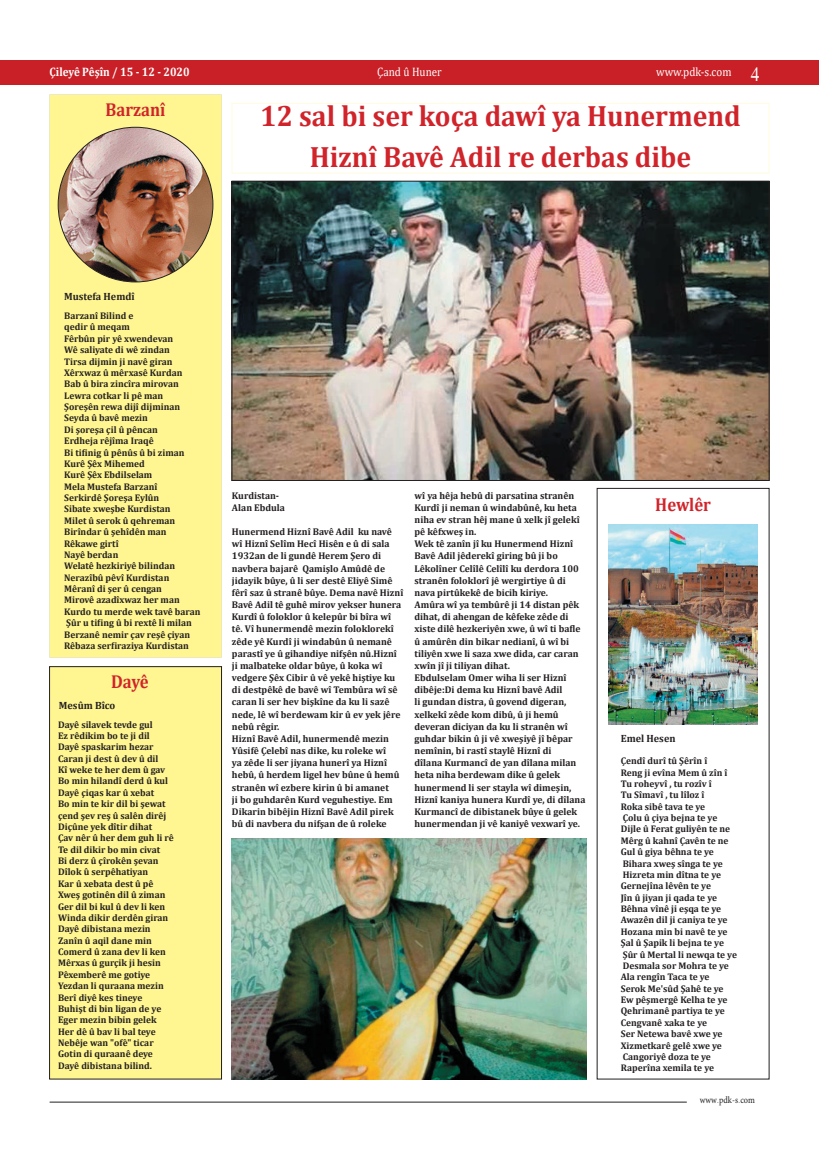
<style>
.page{position:relative;width:819px;height:1166px;background:#fff}
.page>*{position:absolute;margin:0;border:0;box-sizing:border-box;transform-origin:0 0}
.t1{font:700 29.49px/41.1px "Cambria";color:#d1232a;text-align:center;scale:.94 1}
.t2{font:20.74px "PT Bold Heading";color:#fff;scale:.88 1}
.t3{font:700 18.72px "Cambria";color:#d1232a;scale:.89 1}
.t4{font:12.25px "Cambria";color:#fff;scale:.9 1}
.t5{font:700 12.25px "Cambria";color:#fff;scale:.9 1}
.t6{font:700 10.5px "Cambria";color:#231f20}
.t7{font:700 9.8px/12.2px "Cambria";color:#231f20}
.t8{font:700 9.62px/11.4px "Cambria";color:#231f20}
.t9{font:9.62px "Minion Pro";color:#231f20;scale:.86 1}
.s1{font-family:"PT Bold Heading"}
</style>
<div class="page">
<hr style="left:50px;top:1101px;width:636px;height:1px;background:#231f20">
<div style="left:0;top:61px;width:819px;height:24px;background:#c82026"></div>
<div style="left:50px;top:666px;width:171px;height:413px;background:#fff691"></div>
<div style="left:49px;top:666px;width:172px;height:413px;border:1px solid #231f20"></div>
<div style="left:50px;top:95px;width:171px;height:562px;background:#fff691"></div>
<img style="left:58px;top:127px;width:155px;height:155px;border-radius:50%">
<div style="left:232px;top:103px;width:537px;height:70px;border:1px solid #fffce0"></div>
<img style="left:234px;top:183px;width:533px;height:295px">
<div style="left:232px;top:181px;width:537px;height:299px;border:1px solid #231f20"></div>
<img style="left:608px;top:524px;width:150px;height:201px">
<img style="left:232px;top:838px;width:354px;height:241px">
<svg style="left:82px;top:449px;width:3px;height:6px"></svg>
<svg style="left:98px;top:619px;width:3px;height:7px"></svg>
<svg style="left:111px;top:642px;width:4px;height:7px"></svg>
<p class="t5" style="left:50px;top:63px;width:157px">Çileyê Pêşîn / 15 - 12 - 2020</p>
<h2 class="t2" style="left:750px;top:61px;width:12px">4</h2>
<p class="t4" style="left:377px;top:65px;width:73px">Çand ̂u Huner</p>
<p class="t4" style="left:656px;top:65px;width:85px">www.pdk .s- com</p>
<h3 class="t3" style="left:106px;top:96px;width:69px">Barzanî</h3>
<h1 class="t1" style="left:260px;top:94px;width:512px">12 sal bi ser koça dawî ya Hunermend<br>Hiznî Bavê Adil re derbas dibe</h1>
<p class="t6" style="left:64px;top:289px;width:72px">Mustefa Hemdî</p>
<p class="t8" style="left:64px;top:310px;width:138px">Barzanî Bilind e<br>qedir û meqam<br>Fêrbûn pir yê xwendevan<br>Wê saliyate di wê zindan<br>Tirsa dijmin ji navê giran<br>Xêrxwaz û mêrxasê Kurdan<br>Bab û bira zincîra mirovan<br>Lewra cotkar li pê man<br>Şoreşên rewa dijî dijminan<br>Seyda û bavê mezin<br>Di şoreşa çil û pêncan<br>Erdheja rêjîma Iraqê<br>Bi ti inig û pênûs û bi ziman<br>Kurê Şêx Mihemed<br>Kurê Şêx Ebdilselam<br>Mela Mustefa Barzanî<br>Serkirdê Şoreşa Eylûn<br>Sibate xweşbe Kurdistan<br>Milet û serok û qehreman<br>Birîndar û şehîdên man<br>Rêkawe girtî<br>Nayê berdan<br>Welatê hezkiriyê bilindan<br>Nerazîbû pêvî Kurdistan<br>Mêranî di şer û cengan<br>Mirovê azadîxwaz her man<br>Kurdo tu merde wek tavê baran<br>Şûr tiu ing û bi rextê li milan<br>Berzanê nemir çav reşê çiyan<br>Rêbaza ser iraziya Kurdistan</p>
<h3 class="t3" style="left:111px;top:668px;width:47px">Dayê</h3>
<p class="t6" style="left:59px;top:698px;width:58px">Mesûm Bîco</p>
<p class="t8" style="left:58px;top:718px;width:96px">Dayêsilavek tevde gul<br>Ez redikim bo te ji dil</p>
<p class="t8" style="left:78px;top:729px;width:4px">̂</p>
<p class="t8" style="left:58px;top:741px;width:97px">Dayêspaskarim hezar</p>
<p class="t8" style="left:58px;top:752px;width:102px">Caran ji dest ̂u dev ̂u dil</p>
<p class="t8" style="left:58px;top:764px;width:109px">Kı̂weke te her dem ̂u gav</p>
<p class="t8" style="left:58px;top:775px;width:111px">Bo min hilandı̂derd ̂u kul</p>
<p class="t8" style="left:86px;top:786px;width:70px">iqas kar ̂u xebat</p>
<p class="t8" style="left:58px;top:786px;width:31px">Daye ̧ĉ</p>
<p class="t8" style="left:63px;top:798px;width:105px;text-indent:-4px">Bo min te kir dil bi ̧s<br>end e v̧s res ̂u̧ salen̂ direĵ</p>
<p class="t8" style="left:145px;top:798px;width:22px">ewat</p>
<p class="t8" style="left:58px;top:809px;width:8px">̧c</p>
<p class="t8" style="left:58px;top:820px;width:23px">Dic ̂u̧</p>
<p class="t8" style="left:58px;top:832px;width:119px">̧Cav ne ̂ur̂ her dem guh li rê</p>
<p class="t8" style="left:58px;top:843px;width:104px">Te dil dikir bo min civat</p>
<p class="t8" style="left:138px;top:855px;width:22px">evan</p>
<p class="t8" style="left:117px;top:820px;width:4px">̂</p>
<p class="t8" style="left:78px;top:820px;width:76px">ne yek dıtir dihat</p>
<p class="t8" style="left:58px;top:855px;width:91px">B i d e r z ̂ı̧ĉu<br>Dılok ̂u serpehatiyan</p>
<p class="t8" style="left:106px;top:855px;width:35px">roke ̧sn̂</p>
<p class="t8" style="left:58px;top:866px;width:112px;text-indent:10px">̂<br>Kar ̂u xebata dest ̂u pê<br>Xweşgotinen̂ dil ̂u ziman<br>Ger dil bi kul ̂u dev li ken<br>Winda dikir derden̂ giran<br>Dayêdibistana mezin<br>Zanı ̂un̂ aqil dane min<br>Comerd ̂u zana dev li ken<br>Merxas ̂u gurci ķ ji hesin</p>
<p class="t8" style="left:115px;top:866px;width:4px">̂</p>
<p class="t8" style="left:58px;top:957px;width:94px;text-indent:12px">̂<br>Pexemberême gotiye</p>
<p class="t8" style="left:58px;top:968px;width:107px;text-indent:9px">̂<br>Yezdan li quraana mezin<br>Berı̂diyêkes tineye<br>Buhisţ di bin ligan de ye<br>Eger mezin bibin gelek<br>Her de ̂û bav li bal teye<br>Nebej ê wan "ofe" ̂ ticar<br>Gotin di quraanêdeye<br>Dayêdibistana bilind.</p>
<p class="t7" style="left:232px;top:489px;width:49px">Kurdistan-</p>
<p class="t7" style="left:232px;top:525px;width:173px">Hunermend Hiznî Bavê Adil ku navê wî Hiznî Selîm Hecî Hisên ûe di sala 1932an de li gundê Herem Şero di navbera bajarê Qamişlo Amûdê de jidayik bûye liû, ser destê Eliyê Simê fêrî saz û stranê bûye. Dema navê Hiznî Bavê Adil tê guhê mirov yekser hunera Kurdî û foloklor û kelepûr bi bîra wî tê. Vî hunermendê mezin foloklorekî zêde yê Kurdî ji windabûn û nemanê parastî ye û gihandiye nifşên nû.Hiznî ji malbateke oldar bûye û, koka wî vedgere Şêx Cibir û vê yekê hiştiye ku di destpêkê de bavê wî Tembûra wî sê caran li ser hev bişkîne da ku li sazê nede lê, wî berdewam kir û ev yek jêre nebû rêgir.<br>Hiznî Bavê Adil, hunermendê mezin Yûsifê Çelebî nas dike, ku roleke wî<br>ya zêde li ser jiyana hunerî ya Hiznî hebû û, herdem ligel hev bûne û hemû stranên wî ezbere kirin û bi amanet<br>ji bo guhdarên Kurd veguhestiye. Em Dikarin bibêjin Hiznî Bavê Adil pirek bû di navbera du nifşan de û roleke</p>
<p class="t7" style="left:232px;top:501px;width:55px">Alan Ebdula</p>
<p class="t7" style="left:414px;top:489px;width:172px">wî ya hêja hebû di parsatina stranên Kurdî ji neman û windabûnê, ku heta niha ev stran hêj mane û xelk jî gelekî pê kêfxweş in.<br>Wek tê zanîn jî ku Hunermend Hiznî Bavê Adil jêderekî giring bû ji bo Lêkolîner Celîlê Celîlî ku derdora 100 stranên foloklorî jê wergirtiye û di nava pirtûkekê de bicih kiriye.<br>Amûra wî ya tembûrê ji 14 distan pêk dihat, di ahengan de kêfeke zêde di xiste dilê hezkeriyên xwe û, wî ti ba le û amûrên din bikar nedianî û, wî bi tiliyên xwe li saza xwe dida, car caran xwîn jî ji tiliyan dihat.<br>Ebdulselam Omer wiha li ser Hiznî dibêje:Di dema ku Hiznî bavê Adil<br>li gundan distra û, govend digeran, xelkekî zêde kom dibû jiû, hemû deveran diciyan da ku li stranên wî guhdar bikin jiû vê xweşiyê jî bêpar nemînin, bi rastî staylê Hiznî di<br>dîlana Kurmancî de yan dîlana milan heta niha berdewam dike û gelek hunermend li ser stayla wî dimeşin, Hiznî kaniya hunera Kurdî ye, di dîlana Kurmancî de dibistanek bûye û gelek hunermendan ji vê kaniyê vexwarî ye.</p>
<h3 class="t3" style="left:655px;top:492px;width:64px">Hewlêr</h3>
<p class="t6" style="left:620px;top:731px;width:56px">Emel Hesen</p>
<p class="t8" style="left:620px;top:755px;width:118px">Çendî durî tû Şêrîn î<br>Reng ji evîna Mem û zîn î<br>Tu roheyvî tu, rozîv î<br>Tu Sîmavî tu, lîloz î<br>Roka sibê tava te ye<br>Çolu û çiya bejna te ye<br>Dijle û Ferat guliyên te ne<br>Mêrg û kahnî Çavên te ne<br>Gul û giya bêhna te ye<br>Bihara xweş sînga te ye<br>Hizreta min dîtna te ye<br>Gernejîna lêvên te ye<br>Jîn û jiyan ji qada te ye<br>Bêhna vînê ji eşqa te ye<br>Awazên dil ji caniya te ye<br>Hozana min bi navê te ye<br>Şal û Şapik li bejna te ye<br>Şûr û Mertal li newqa te ye<br>Desmala sor Mohra te ye<br>Ala rengîn Taca te ye<br>Serok Me'sûd Şahê te ye<br>Ew pêşmergê Kelha te ye<br>Qehrimanê partiya te ye<br>Cengvanê xaka te ye<br>Ser Netewa bavê xwe ye<br>Xizmetkarê gelê xwe ye<br>Cangoriyê doza te ye<br>Raperîna xemila te ye</p>
<p class="t9" style="left:699px;top:1094px;width:66px">www<span class="s1">.</span>pdk <span class="s1">.</span>s- com</p>
</div>
